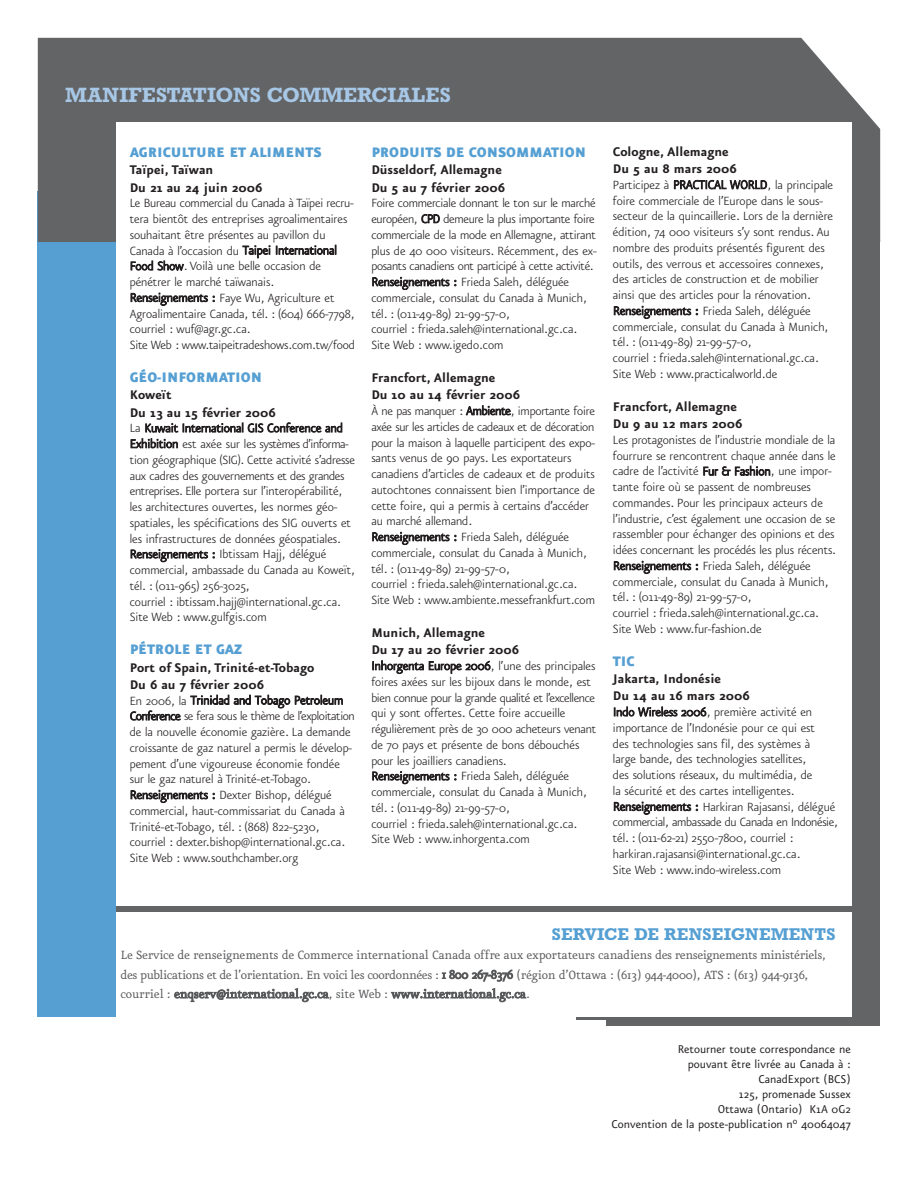
<style>
.page{position:relative;width:918px;height:1188px;background:#fff}
.page>*{position:absolute;margin:0;border:0;box-sizing:border-box;transform-origin:0 0}
.t1{font:700 21px "Rockwell";color:#a7c7e6}
.t2{font:700 17.25px "Rockwell";letter-spacing:.01em;color:#559fd3}
.t3{font:900 16.5px "Eureka Sans";color:#559fd3}
.t4{font:700 15px/17.2px "Eureka Sans";color:#231f20}
.t5{font:300 14.25px/15.8px "Eureka Sans";color:#231f20}
.t6{font:14.25px/19.4px "Eureka";letter-spacing:-.02em;color:#58595b}
.t7{font:13.5px/15px "Eureka Sans";color:#231f20;text-align:right}
</style>
<div class="page">
<div style="left:38px;top:191px;width:842px;height:826px;background:#559fd3"></div>
<div style="left:38px;top:38px;width:842px;height:204px;background:#636466"></div>
<div style="left:606px;top:186px;width:274px;height:840px;background:#636466"></div>
<div style="left:116px;top:123px;width:736px;height:894px;background:#fff"></div>
<div style="left:116px;top:907px;width:736px;height:5px;background:#636466"></div>
<hr style="left:577px;top:1017px;width:45px;height:3px;background:#636466">
<h1 class="t1" style="left:65px;top:88px;width:387px">MANIFESTATIONS COMMERCIALES</h1>
<p class="t3" style="left:130px;top:146px;width:194px">AGRICULTURE ET ALIMENTS</p>
<p class="t4" style="left:130px;top:162px;width:134px">Taïpei, Taïwan<br>Du 21 au 24 juin 2006</p>
<p class="t5" style="left:130px;top:196px;width:227px">Le Bureau commercial du Canada à Taïpei recru&shy;tera bientôt des entreprises agroalimentaires souhaitant être présentes au pavillon du Canada à l’occasion du Taipei International Food Show. Voilà une belle occasion de pénétrer le marché taïwanais.<br>Renseignements : Faye Wu, Agriculture et Agroalimentaire Canada, tél. : (604) 666-7798, courriel : wuf@agr.gc.ca.<br>Site Web : www.taipeitradeshows.com.tw/food</p>
<p class="t3" style="left:130px;top:371px;width:134px">GÉO-INFORMATION</p>
<p class="t4" style="left:130px;top:387px;width:148px">Koweït<br>Du 13 au 15 février 2006</p>
<p class="t5" style="left:130px;top:421px;width:227px">La Kuwait International GIS Conference and Exhibition est axée sur les systèmes d’informa&shy;tion géographique (SIG). Cette activité s’adresse aux cadres des gouvernements et des grandes entreprises. Elle portera sur l’interopérabilité, les architectures ouvertes, les normes géo&shy;spatiales, les spécifications des SIG ouverts et les infrastructures de données géospatiales.<br>Renseignements : Ibtissam Hajj, délégué commercial, ambassade du Canada au Koweït, tél. : (011-965) 256-3025,<br>courriel : ibtissam.hajj@international.gc.ca.<br>Site Web : www.gulfgis.com</p>
<p class="t3" style="left:130px;top:644px;width:114px">PÉTROLE ET GAZ</p>
<p class="t4" style="left:130px;top:660px;width:186px">Port of Spain, Trinité-et-Tobago<br>Du 6 au 7 février 2006</p>
<p class="t5" style="left:130px;top:694px;width:227px">En 2006, la Trinidad and Tobago Petroleum Conference se fera sous le thème de l’exploitation de la nouvelle économie gazière. La demande croissante de gaz naturel a permis le dévelop&shy;pement d’une vigoureuse économie fondée sur le gaz naturel à Trinité-et-Tobago.<br>Renseignements : Dexter Bishop, délégué commercial, haut-commissariat du Canada à Trinité-et-Tobago, tél. : (868) 822-5230, courriel : dexter.bishop@international.gc.ca.<br>Site Web : www.southchamber.org</p>
<p class="t3" style="left:371px;top:146px;width:216px">PRODUITS DE CONSOMMATION</p>
<p class="t4" style="left:371px;top:162px;width:135px">Düsseldorf, Allemagne<br>Du 5 au 7 février 2006</p>
<p class="t5" style="left:371px;top:196px;width:227px">Foire commerciale donnant le ton sur le marché européen, CPD demeure la plus importante foire commerciale de la mode en Allemagne, attirant plus de 40 000 visiteurs. Récemment, des ex&shy;posants canadiens ont participé à cette activité.<br>Renseignements : Frieda Saleh, déléguée commerciale, consulat du Canada à Munich, tél. : (011-49-89) 21-99-57-0,<br>courriel : frieda.saleh@international.gc.ca.<br>Site Web : www.igedo.com</p>
<p class="t4" style="left:371px;top:370px;width:150px">Francfort, Allemagne<br>Du 10 au 14 février 2006</p>
<p class="t5" style="left:371px;top:404px;width:225px">À ne pas manquer : Ambiente, importante foire axée sur les articles de cadeaux et de décoration pour la maison à laquelle participent des expo&shy;sants venus de 90 pays. Les exportateurs canadiens d’articles de cadeaux et de produits autochtones connaissent bien l’importance de cette foire, qui a permis à certains d’accéder au marché allemand.<br>Renseignements : Frieda Saleh, déléguée commerciale, consulat du Canada à Munich, tél. : (011-49-89) 21-99-57-0,<br>courriel : frieda.saleh@international.gc.ca.<br>Site Web : www.ambiente.messefrankfurt.com</p>
<p class="t4" style="left:371px;top:625px;width:149px">Munich, Allemagne<br>Du 17 au 20 février 2006</p>
<p class="t5" style="left:371px;top:659px;width:226px">Inhorgenta Europe 2006, l’une des principales foires axées sur les bijoux dans le monde, est bien connue pour la grande qualité et l’excellence qui y sont offertes. Cette foire accueille régulièrement près de 30 000 acheteurs venant de 70 pays et présente de bons débouchés pour les joailliers canadiens.<br>Renseignements : Frieda Saleh, déléguée commerciale, consulat du Canada à Munich, tél. : (011-49-89) 21-99-57-0,<br>courriel : frieda.saleh@international.gc.ca.<br>Site Web : www.inhorgenta.com</p>
<p class="t4" style="left:613px;top:144px;width:125px">Cologne, Allemagne<br>Du 5 au 8 mars 2006</p>
<p class="t5" style="left:613px;top:178px;width:222px">Participez à PRACTICAL WORLD, la principale foire commerciale de l’Europe dans le sous&shy;secteur de la quincaillerie. Lors de la dernière édition, 74 000 visiteurs s’y sont rendus. Au nombre des produits présentés figurent des outils, des verrous et accessoires connexes, des articles de construction et de mobilier ainsi que des articles pour la rénovation.<br>Renseignements : Frieda Saleh, déléguée commerciale, consulat du Canada à Munich, tél. : (011-49-89) 21-99-57-0,<br>courriel : frieda.saleh@international.gc.ca.<br>Site Web : www.practicalworld.de</p>
<p class="t4" style="left:613px;top:399px;width:131px">Francfort, Allemagne<br>Du 9 au 12 mars 2006</p>
<p class="t5" style="left:613px;top:433px;width:225px">Les protagonistes de l’industrie mondiale de la fourrure se rencontrent chaque année dans le cadre de l’activité Fur &amp; Fashion, une impor&shy;tante foire où se passent de nombreuses commandes. Pour les principaux acteurs de l’industrie, c’est également une occasion de se rassembler pour échanger des opinions et des idées concernant les procédés les plus récents.<br>Renseignements : Frieda Saleh, déléguée commerciale, consulat du Canada à Munich, tél. : (011-49-89) 21-99-57-0,<br>courriel : frieda.saleh@international.gc.ca.<br>Site Web : www.fur-fashion.de</p>
<p class="t3" style="left:613px;top:655px;width:23px">TIC</p>
<p class="t4" style="left:613px;top:671px;width:138px">Jakarta, Indonésie<br>Du 14 au 16 mars 2006</p>
<p class="t5" style="left:613px;top:705px;width:226px">Indo Wireless 2006, première activité en importance de l’Indonésie pour ce qui est<br>des technologies sans fil, des systèmes à<br>large bande, des technologies satellites,<br>des solutions réseaux, du multimédia, de<br>la sécurité et des cartes intelligentes.<br>Renseignements : Harkiran Rajasansi, délégué commercial, ambassade du Canada en Indonésie, tél. : (011-62-21) 2550-7800, courriel : harkiran.rajasansi@international.gc.ca.<br>Site Web : www.indo-wireless.com</p>
<p class="t2" style="left:552px;top:928px;width:285px">SERVICE DE RENSEIGNEMENTS</p>
<p class="t6" style="left:121px;top:947px;width:707px">Le Service de renseignements de Commerce international Canada offre aux exportateurs canadiens des renseignements ministériels, des publications et de l’orientation. En voici les coordonnées : 1 800 267-8376 (région d’Ottawa : (613) 944-4000), ATS : (613) 944-9136, courriel : enqserv@international.gc.ca, site Web : www.international.gc.ca.</p>
<p class="t7" style="left:612px;top:1042px;width:241px">Retourner toute correspondance ne<br>pouvant être livrée au Canada à :<br>CanadExport (BCS)<br>125, promenade Sussex<br>Ottawa (Ontario) K1A 0G2<br>Convention de la poste-publication n<sup>o</sup> 40064047</p>
</div>
